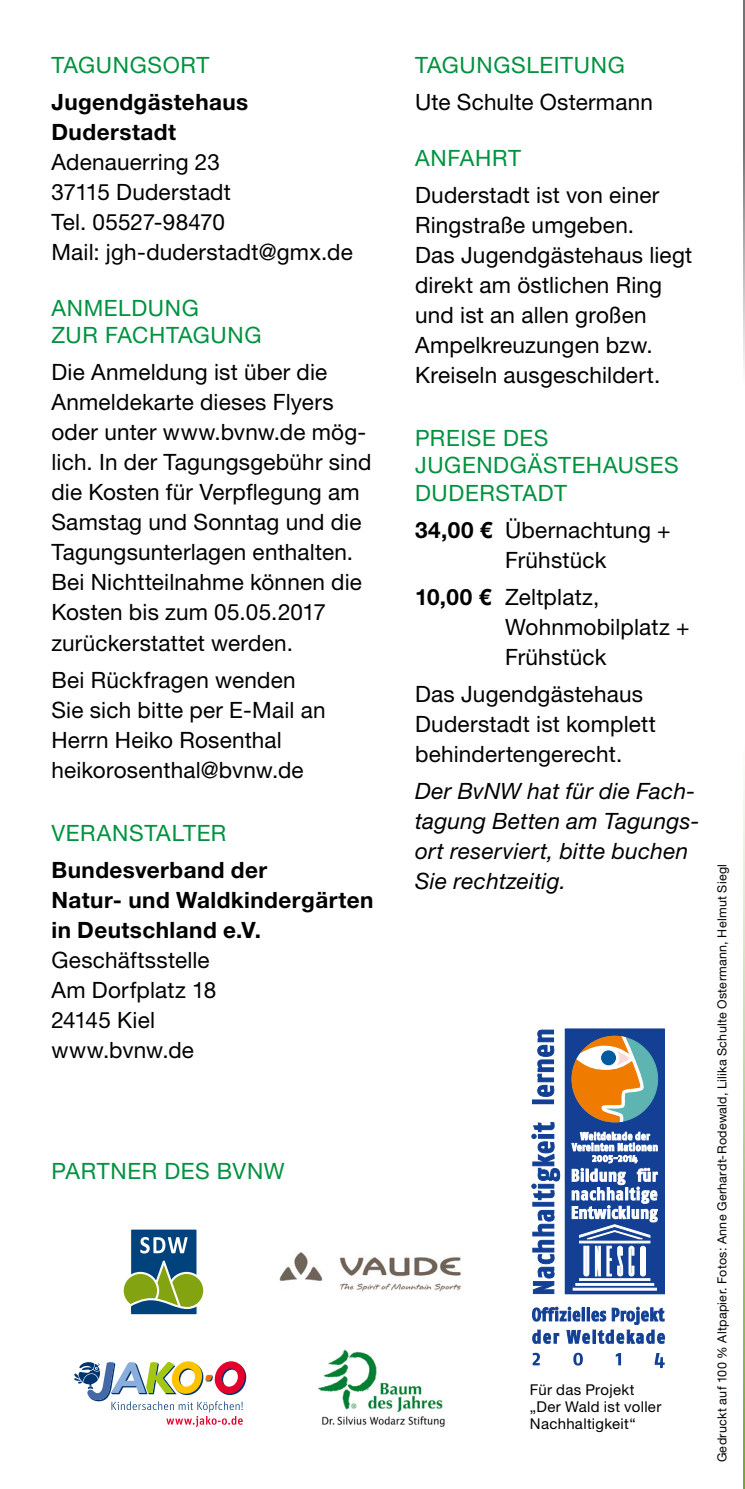
<style>
.page{position:relative;width:745px;height:1489px;background:#fff}
.page>*{position:absolute;margin:0;border:0;box-sizing:border-box;transform-origin:0 0}
.t1{font:22.5px/30px "Helvetica Neue LT Std";letter-spacing:.01em;color:#000}
.t2{font:22.5px/27.5px "Helvetica Neue LT Std";letter-spacing:.03em;color:#009240}
.t3{font:700 22.5px/30px "Helvetica Neue LT Std";letter-spacing:.02em;color:#000}
.t4{font:italic 22.5px/30px "Helvetica Neue LT Std";letter-spacing:.015em;color:#000}
.t5{font:15px/17px "Helvetica Neue LT Std";letter-spacing:.02em;color:#000}
.t6{font:12.5px "Helvetica Neue LT Std";letter-spacing:.02em;color:#000}
.s1{font-weight:700}
</style>
<div class="page">
<div style="left:532px;top:1099px;width:21px;height:4px;border:1px solid #134094"></div>
<svg style="left:537px;top:1029px;width:17px;height:68px"></svg>
<svg style="left:532px;top:1209px;width:23px;height:85px"></svg>
<div style="left:532px;top:1202px;width:21px;height:3px;border:1px solid #134094"></div>
<svg style="left:531px;top:1122px;width:29px;height:78px"></svg>
<div style="left:565px;top:1028px;width:99px;height:265px;background:#134094"></div>
<div style="left:571px;top:1036px;width:86px;height:85px;background:#5eb4b1;border-radius:50%"></div>
<svg style="left:571px;top:1035px;width:74px;height:88px"></svg>
<svg style="left:571px;top:1131px;width:87px;height:160px"></svg>
<svg style="left:532px;top:1306px;width:133px;height:38px"></svg>
<svg style="left:532px;top:1352px;width:7px;height:13px"></svg>
<svg style="left:573px;top:1352px;width:9px;height:13px"></svg>
<svg style="left:615px;top:1353px;width:5px;height:12px"></svg>
<svg style="left:654px;top:1353px;width:10px;height:15px"></svg>
<img style="left:318px;top:1349px;width:127px;height:78px">
<img style="left:279px;top:1252px;width:183px;height:40px">
<svg style="left:74px;top:1361px;width:172px;height:65px"></svg>
<svg style="left:123px;top:1272px;width:35px;height:36px"></svg>
<div style="left:121px;top:1271px;width:38px;height:38px;border:2px solid #fff;border-radius:50%"></div>
<svg style="left:129px;top:1229px;width:75px;height:86px"></svg>
<hr style="left:742px;top:744px;width:2px;height:744px;background:#73a32e">
<hr style="left:742px;top:0;width:2px;height:535px;background:#000">
<p class="t2" style="left:51px;top:51px;width:159px">TAGUNGSORT</p>
<p class="t3" style="left:51px;top:86px;width:198px">Jugendgästehaus<br>Duderstadt</p>
<p class="t1" style="left:51px;top:147px;width:302px">Adenauerring 23<br>37115 Duderstadt<br>Tel. 05527-98470<br>Mail: jgh-duderstadt@gmx.de</p>
<p class="t2" style="left:51px;top:294px;width:211px">ANMELDUNG<br>ZUR FACHTAGUNG</p>
<p class="t1" style="left:51px;top:357px;width:321px">Die Anmeldung ist über die<br>Anmeldekarte dieses Flyers oder unter www.bvnw.de mög&shy;lich. In der Tagungsgebühr sind die Kosten für Verpflegung am<br>Samstag und Sonntag und die<br>Tagungsunterlagen enthalten.<br>Bei Nichtteilnahme können die<br>Kosten bis zum 05.05.2017 zurückerstattet werden.</p>
<p class="t1" style="left:51px;top:664px;width:275px">Bei Rückfragen wenden<br>Sie sich bitte per E-Mail an<br>Herrn Heiko Rosenthal heikorosenthal@bvnw.de</p>
<p class="t2" style="left:51px;top:818px;width:176px">VERANSTALTER</p>
<p class="t3" style="left:51px;top:854px;width:323px">Bundesverband der<br>Natur- und Waldkindergärten in Deutschland e.V.</p>
<p class="t1" style="left:51px;top:944px;width:166px">Geschäftsstelle<br>Am Dorfplatz 18<br>24145 Kiel www.bvnw.de</p>
<p class="t2" style="left:51px;top:1156px;width:235px">PARTNER DES BVNW</p>
<p class="t2" style="left:415px;top:51px;width:211px">TAGUNGSLEITUNG</p>
<p class="t1" style="left:415px;top:86px;width:239px">Ute Schulte Ostermann</p>
<p class="t2" style="left:415px;top:143px;width:107px">ANFAHRT</p>
<p class="t1" style="left:415px;top:179px;width:278px">Duderstadt ist von einer<br>Ringstraße umgeben.<br>Das Jugendgästehaus liegt direkt am östlichen Ring und ist an allen großen<br>Ampelkreuzungen bzw.<br>Kreiseln ausgeschildert.</p>
<p class="t2" style="left:415px;top:423px;width:265px">PREISE DES<br>JUGENDGÄSTEHAUSES<br>DUDERSTADT</p>
<p class="t1" style="left:505px;top:514px;width:167px;text-indent:-90px"><span class="s1">34,00 €</span> Übernachtung +<br>Frühstück</p>
<p class="t1" style="left:505px;top:581px;width:186px;text-indent:-90px"><span class="s1">10,00 €</span> Zeltplatz,<br>Wohnmobilplatz +<br>Frühstück</p>
<p class="t1" style="left:415px;top:678px;width:242px">Das Jugendgästehaus<br>Duderstadt ist komplett behindertengerecht.</p>
<p class="t4" style="left:415px;top:775px;width:286px">Der BvNW hat für die Fach&shy;tagung Betten am Tagungs&shy;ort reserviert, bitte buchen<br>Sie rechtzeitig.</p>
<p class="t5" style="left:529px;top:1380px;width:133px">Für das Projekt „Der Wald ist voller<br>Nachhaltigkeit“</p>
<p class="t6" style="left:714px;top:1462px;width:600px;rotate:-90deg">Gedruckt auf 100 % Altpapier. Fotos: Anne Gerhardt-Rodewald, Lilika Schulte Ostermann, Helmut Siegl</p>
</div>
